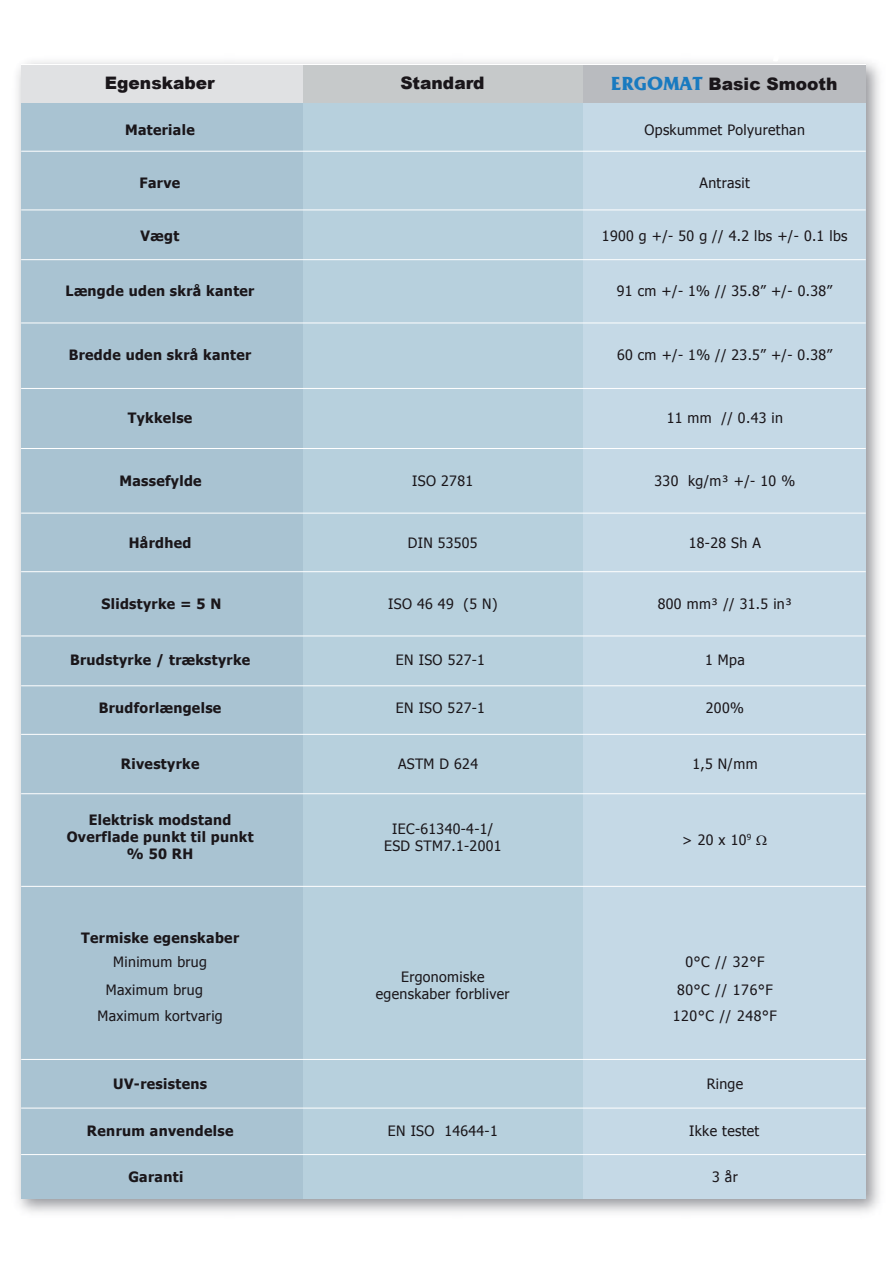
<style>
.page{position:relative;width:893px;height:1263px;background:#fff}
.page>*{position:absolute;margin:0;border:0;box-sizing:border-box;transform-origin:0 0}
.t1{font:900 17.25px "Arial";color:#1a161a}
.t2{font:14.25px/28px "Tahoma";letter-spacing:.025em;color:#1a161a;text-align:center}
.t3{font:700 14.25px/17.1px "Tahoma";letter-spacing:.025em;color:#1a161a;text-align:center}
.s1{font-family:"Friz Quadrata IT Cby BT";font-weight:700;font-size:19.5px;color:#197ac0}
</style>
<div class="page">
<div style="left:21px;top:103px;width:282px;height:1096px;background:#a9c3d2"></div>
<div style="left:303px;top:103px;width:280px;height:1096px;background:#b7d0dd"></div>
<div style="left:584px;top:103px;width:282px;height:1096px;background:#c5d9e6"></div>
<div style="left:303px;top:65px;width:280px;height:38px;background:#c6c9ca"></div>
<hr style="left:21px;top:151px;width:845px;height:1px;background:#fff">
<hr style="left:21px;top:210px;width:845px;height:1px;background:#fff">
<hr style="left:21px;top:259px;width:845px;height:1px;background:#fff">
<hr style="left:21px;top:323px;width:845px;height:1px;background:#fff">
<hr style="left:21px;top:388px;width:845px;height:1px;background:#fff">
<hr style="left:21px;top:448px;width:845px;height:1px;background:#fff">
<hr style="left:21px;top:513px;width:845px;height:1px;background:#fff">
<hr style="left:21px;top:571px;width:845px;height:1px;background:#fff">
<hr style="left:21px;top:636px;width:845px;height:1px;background:#fff">
<hr style="left:21px;top:685px;width:845px;height:1px;background:#fff">
<hr style="left:21px;top:734px;width:845px;height:1px;background:#fff">
<hr style="left:21px;top:793px;width:845px;height:1px;background:#fff">
<hr style="left:21px;top:886px;width:845px;height:1px;background:#fff">
<hr style="left:21px;top:1059px;width:845px;height:1px;background:#fff">
<hr style="left:21px;top:1108px;width:845px;height:1px;background:#fff">
<hr style="left:21px;top:1154px;width:845px;height:1px;background:#fff">
<div style="left:584px;top:65px;width:282px;height:38px;background:#b9bbbf"></div>
<div style="left:21px;top:65px;width:282px;height:38px;background:#e0e1e3"></div>
<p class="t1" style="left:105px;top:70px;width:111px">Egenskaber</p>
<p class="t1" style="left:400px;top:70px;width:86px">Standard</p>
<p class="t1" style="left:611px;top:71px;width:228px"><span class="s1">ERGOMAT</span> Basic Smooth</p>
<p class="t3" style="left:125px;top:121px;width:71px">Materiale</p>
<p class="t2" style="left:644px;top:115px;width:162px">Opskummet Polyurethan</p>
<p class="t3" style="left:140px;top:173px;width:42px">Farve</p>
<p class="t2" style="left:700px;top:168px;width:52px">Antrasit</p>
<p class="t3" style="left:141px;top:226px;width:40px">Vægt</p>
<p class="t2" style="left:602px;top:221px;width:247px">1900 g +/- 50 g // 4.2 lbs +/- 0.1 lbs</p>
<p class="t3" style="left:66px;top:281px;width:190px">Længde uden skrå kanter</p>
<p class="t2" style="left:617px;top:276px;width:217px">91 cm +/- 1% // 35.8” +/- 0.38”</p>
<p class="t3" style="left:69px;top:345px;width:184px">Bredde uden skrå kanter</p>
<p class="t2" style="left:617px;top:340px;width:217px">60 cm +/- 1% // 23.5” +/- 0.38”</p>
<p class="t3" style="left:128px;top:408px;width:66px">Tykkelse</p>
<p class="t2" style="left:667px;top:403px;width:118px">11 mm // 0.43 in</p>
<p class="t3" style="left:119px;top:472px;width:84px">Massefylde</p>
<p class="t2" style="left:412px;top:466px;width:62px">ISO 2781</p>
<p class="t2" style="left:655px;top:466px;width:142px">330 kg/m³ +/- 10 %</p>
<p class="t3" style="left:129px;top:533px;width:64px">Hårdhed</p>
<p class="t2" style="left:408px;top:528px;width:71px">DIN 53505</p>
<p class="t2" style="left:689px;top:528px;width:74px">18-28 Sh A</p>
<p class="t3" style="left:101px;top:595px;width:121px">Slidstyrke = 5 N</p>
<p class="t2" style="left:388px;top:590px;width:111px">ISO 46 49 (5 N)</p>
<p class="t2" style="left:658px;top:590px;width:136px">800 mm³ // 31.5 in³</p>
<p class="t3" style="left:70px;top:650px;width:182px">Brudstyrke / trækstyrke</p>
<p class="t2" style="left:396px;top:645px;width:91px">EN ISO 527-1</p>
<p class="t2" style="left:705px;top:645px;width:41px">1 Mpa</p>
<p class="t3" style="left:99px;top:699px;width:124px">Brudforlængelse</p>
<p class="t2" style="left:396px;top:693px;width:91px">EN ISO 527-1</p>
<p class="t2" style="left:706px;top:693px;width:40px">200%</p>
<p class="t3" style="left:121px;top:755px;width:80px">Rivestyrke</p>
<p class="t2" style="left:398px;top:749px;width:82px">ASTM D 624</p>
<p class="t2" style="left:692px;top:749px;width:67px">1,5 N/mm</p>
<p class="t3" style="left:67px;top:810px;width:188px">Elektrisk modstand<br>Overflade punkt til punkt % 50 RH</p>
<p class="t2" style="left:384px;top:819px;width:119px;line-height:17.1px">IEC-61340-4-1/<br>ESD STM7.1-2001</p>
<p class="t2" style="left:682px;top:825px;width:70px">&gt; 20 x 10<sup>9</sup></p>
<p class="t3" style="left:81px;top:928px;width:159px">Termiske egenskaber</p>
<p class="t2" style="left:106px;top:947px;width:103px">Minimum brug<br>Maximum brug</p>
<p class="t2" style="left:97px;top:1001px;width:127px">Maximum kortvarig</p>
<p class="t2" style="left:673px;top:1001px;width:106px">120°C // 248°F</p>
<p class="t2" style="left:677px;top:947px;width:97px">0°C // 32°F<br>80°C // 176°F</p>
<p class="t2" style="left:376px;top:967px;width:135px;line-height:17.1px">Ergonomiske egenskaber forbliver</p>
<p class="t3" style="left:113px;top:1074px;width:95px">UV-resistens</p>
<p class="t2" style="left:707px;top:1069px;width:38px">Ringe</p>
<p class="t3" style="left:87px;top:1121px;width:148px">Renrum anvendelse</p>
<p class="t2" style="left:388px;top:1116px;width:111px">EN ISO 14644-1</p>
<p class="t2" style="left:689px;top:1116px;width:72px">Ikke testet</p>
<p class="t3" style="left:128px;top:1168px;width:56px">Garanti</p>
<p class="t2" style="left:712px;top:1162px;width:27px">3 år</p>
</div>
